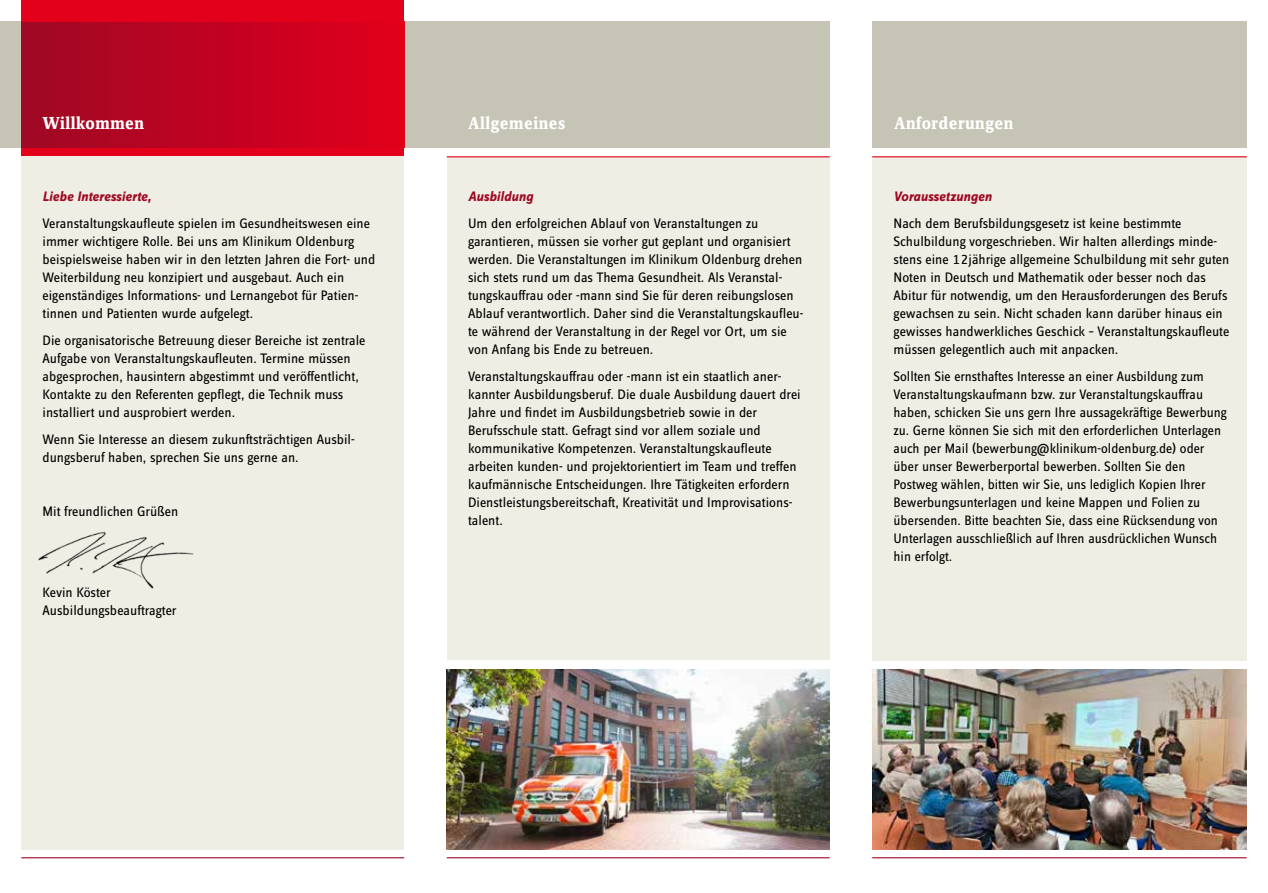
<style>
.page{position:relative;width:1268px;height:893px;background:#fff}
.page>*{position:absolute;margin:0;border:0;box-sizing:border-box;transform-origin:0 0}
.t1{font:700 18px "Zine Serif Dis";letter-spacing:.025em;color:#fff}
.t2{font:14.25px/18px "Zine Sans Dis Regular Roman Tf";color:#000}
.t3{font:14.25px "Zine Sans Dis Bold Italic Tf";color:#9e0923}
</style>
<div class="page">
<div style="left:872px;top:156px;width:374px;height:504px;background:#efeee4"></div>
<div style="left:0;top:21px;width:829px;height:126px;background:#c6c4b4"></div>
<div style="left:21px;top:147px;width:383px;height:9px;background:#e2001a"></div>
<div style="left:21px;top:21px;width:383px;height:126px;background:linear-gradient(to right,#9e0825,#e2001c)"></div>
<div style="left:446px;top:157px;width:383px;height:503px;background:#efeee4"></div>
<div style="left:872px;top:21px;width:374px;height:126px;background:#c6c4b4"></div>
<hr style="left:446px;top:156px;width:383px;height:1px;background:#e2001a">
<hr style="left:872px;top:156px;width:374px;height:1px;background:#e2001a">
<div style="left:21px;top:156px;width:383px;height:693px;background:#efeee4"></div>
<hr style="left:446px;top:857px;width:383px;height:1px;background:#9e0923">
<hr style="left:21px;top:857px;width:383px;height:1px;background:#9e0923">
<hr style="left:872px;top:857px;width:374px;height:1px;background:#9e0923">
<div style="left:21px;top:0;width:383px;height:21px;background:#e2001a"></div>
<img style="left:446px;top:669px;width:383px;height:180px">
<img style="left:872px;top:669px;width:374px;height:180px">
<img style="left:38px;top:531px;width:156px;height:58px">
<p class="t1" style="left:43px;top:114px;width:103px">Willkommen</p>
<p class="t3" style="left:43px;top:189px;width:110px">Liebe Interessierte,</p>
<p class="t2" style="left:43px;top:215px;width:334px">Veranstaltungskaufleute spielen im Gesundheitswesen eine immer wichtigere Rolle. Bei uns am Klinikum Oldenburg beispielsweise haben wir in den letzten Jahren die Fort- und Weiterbildung neu konzipiert und ausgebaut. Auch ein eigenständiges Informations- und Lernangebot für Patien&shy;tinnen und Patienten wurde aufgelegt.</p>
<p class="t2" style="left:43px;top:332px;width:324px">Die organisatorische Betreuung dieser Bereiche ist zentrale Aufgabe von Veranstaltungskaufleuten. Termine müssen abgesprochen, hausintern abgestimmt und veröffentlicht, Kontakte zu den Referenten gepflegt, die Technik muss installiert und ausprobiert werden.</p>
<p class="t2" style="left:43px;top:431px;width:313px">Wenn Sie Interesse an diesem zukunftsträchtigen Ausbil&shy;dungsberuf haben, sprechen Sie uns gerne an.</p>
<p class="t2" style="left:43px;top:503px;width:137px">Mit freundlichen Grüßen</p>
<p class="t2" style="left:43px;top:584px;width:136px">Kevin Köster<br>Ausbildungsbeauftragter</p>
<p class="t1" style="left:468px;top:114px;width:99px">Allgemeines</p>
<p class="t1" style="left:893px;top:114px;width:121px">Anforderungen</p>
<p class="t3" style="left:468px;top:189px;width:67px">Ausbildung</p>
<p class="t2" style="left:468px;top:215px;width:337px">Um den erfolgreichen Ablauf von Veranstaltungen zu garantieren, müssen sie vorher gut geplant und organisiert werden. Die Veranstaltungen im Klinikum Oldenburg drehen sich stets rund um das Thema Gesundheit. Als Veranstal&shy;tungskauffrau oder -mann sind Sie für deren reibungslosen Ablauf verantwortlich. Daher sind die Veranstaltungskaufleu&shy;te während der Veranstaltung in der Regel vor Ort, um sie von Anfang bis Ende zu betreuen.</p>
<p class="t2" style="left:468px;top:368px;width:334px">Veranstaltungskauffrau oder -mann ist ein staatlich aner&shy;kannter Ausbildungsberuf. Die duale Ausbildung dauert drei Jahre und findet im Ausbildungsbetrieb sowie in der Berufsschule statt. Gefragt sind vor allem soziale und kommunikative Kompetenzen. Veranstaltungskaufleute arbeiten kunden- und projektorientiert im Team und treffen kaufmännische Entscheidungen. Ihre Tätigkeiten erfordern Dienstleistungsbereitschaft, Kreativität und Improvisations&shy;talent.</p>
<p class="t3" style="left:893px;top:189px;width:100px">Voraussetzungen</p>
<p class="t2" style="left:893px;top:215px;width:337px">Nach dem Berufsbildungsgesetz ist keine bestimmte Schulbildung vorgeschrieben. Wir halten allerdings minde&shy;stens eine 12jährige allgemeine Schulbildung mit sehr guten Noten in Deutsch und Mathematik oder besser noch das Abitur für notwendig, um den Herausforderungen des Berufs gewachsen zu sein. Nicht schaden kann darüber hinaus ein gewisses handwerkliches Geschick – Veranstaltungskaufleute müssen gelegentlich auch mit anpacken.</p>
<p class="t2" style="left:893px;top:368px;width:335px">Sollten Sie ernsthaftes Interesse an einer Ausbildung zum Veranstaltungskaufmann bzw. zur Veranstaltungskauffrau haben, schicken Sie uns gern Ihre aussagekräftige Bewerbung zu. Gerne können Sie sich mit den erforderlichen Unterlagen auch per Mail (bewerbung@klinikum-oldenburg.de) oder über unser Bewerberportal bewerben. Sollten Sie den Postweg wählen, bitten wir Sie, uns lediglich Kopien Ihrer Bewerbungsunterlagen und keine Mappen und Folien zu übersenden. Bitte beachten Sie, dass eine Rücksendung von Unterlagen ausschließlich auf Ihren ausdrücklichen Wunsch hin erfolgt.</p>
</div>
